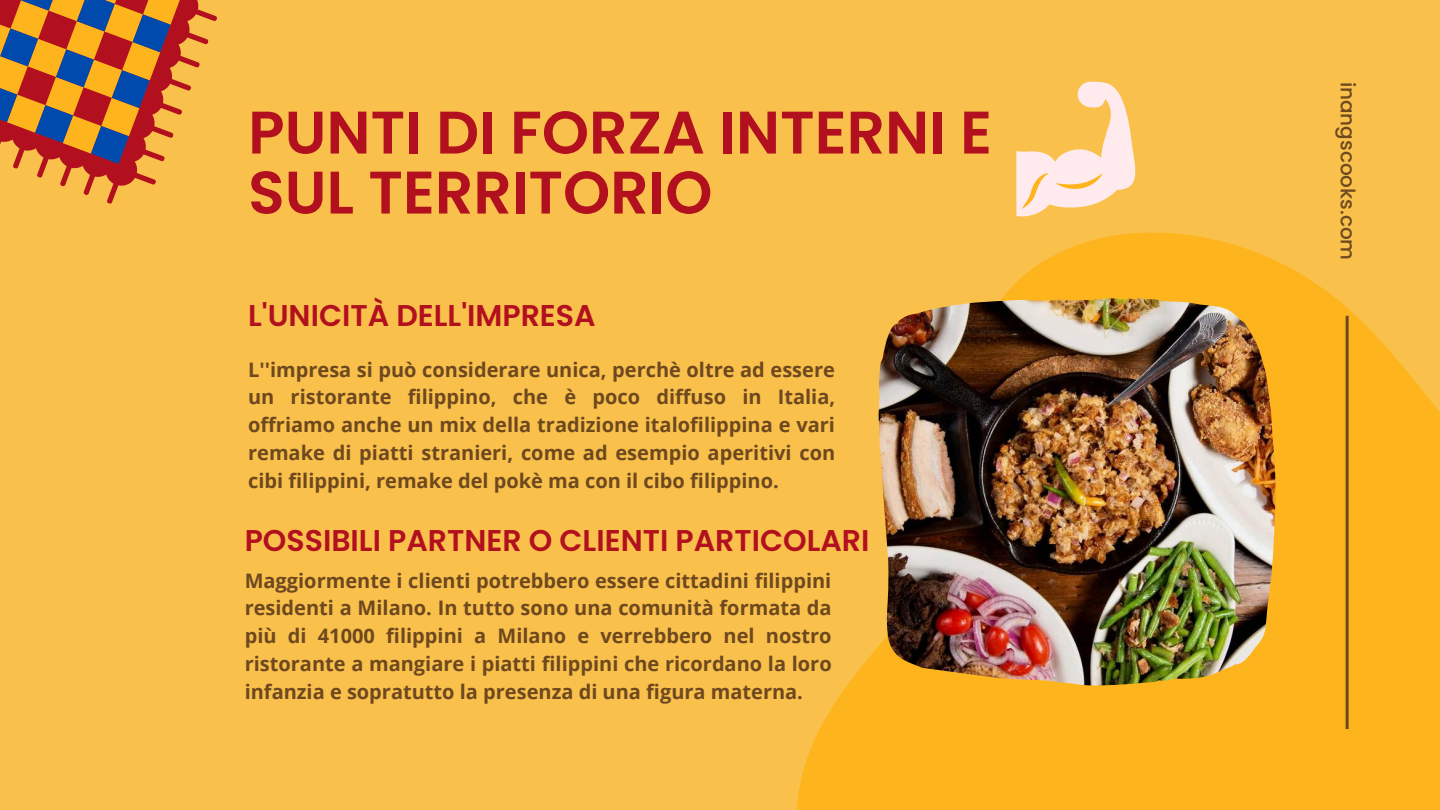
<style>
.page{position:relative;width:1440px;height:810px;background:#f9c14c}
.page>*{position:absolute;margin:0;border:0;box-sizing:border-box;transform-origin:0 0}
.t1{font:600 60px/60px "Poppins";color:#b2101f}
.t2{font:600 30px "Poppins";color:#b2101f}
.t3{font:700 20px/27.8px "Open Sans";color:#6e481e;text-align:justify}
.t4{font:500 20px "Poppins";color:#6e481e}
</style>
<div class="page">
<svg style="left:796px;top:232px;width:644px;height:578px;fill:#fdb41d"></svg>
<hr style="left:1346px;top:316px;width:3px;height:413px;background:#6e481e">
<svg style="left:13px;top:164px;width:143px;height:40px"></svg>
<svg style="left:0;top:0;width:217px;height:164px"></svg>
<svg style="left:1016px;top:82px;width:120px;height:134px"></svg>
<img style="left:878px;top:298px;width:397px;height:387px">
<h1 class="t1" style="left:248px;top:103px;width:745px">PUNTI DI FORZA INTERNI E<br>SUL TERRITORIO</h1>
<h2 class="t2" style="left:248px;top:295px;width:349px">L'UNICITÀ DELL'IMPRESA</h2>
<p class="t3" style="left:248px;top:355px;width:589px">L''impresa si può considerare unica, perchè oltre ad essere un ristorante filippino, che è poco diffuso in Italia, offriamo anche un mix della tradizione italofilippina e vari remake di piatti stranieri, come ad esempio aperitivi con cibi filippini, remake del pokè ma con il cibo filippino.</p>
<h2 class="t2" style="left:245px;top:519px;width:626px">POSSIBILI PARTNER O CLIENTI PARTICOLARI</h2>
<p class="t3" style="left:245px;top:566px;width:589px">Maggiormente i clienti potrebbero essere cittadini filippini residenti a Milano. In tutto sono una comunità formata da più di 41000 filippini a Milano e verrebbero nel nostro ristorante a mangiare i piatti filippini che ricordano la loro infanzia e sopratutto la presenza di una figura materna.</p>
<p class="t4" style="left:1362px;top:82px;width:180px;rotate:90deg">inangscooks.com</p>
</div>
